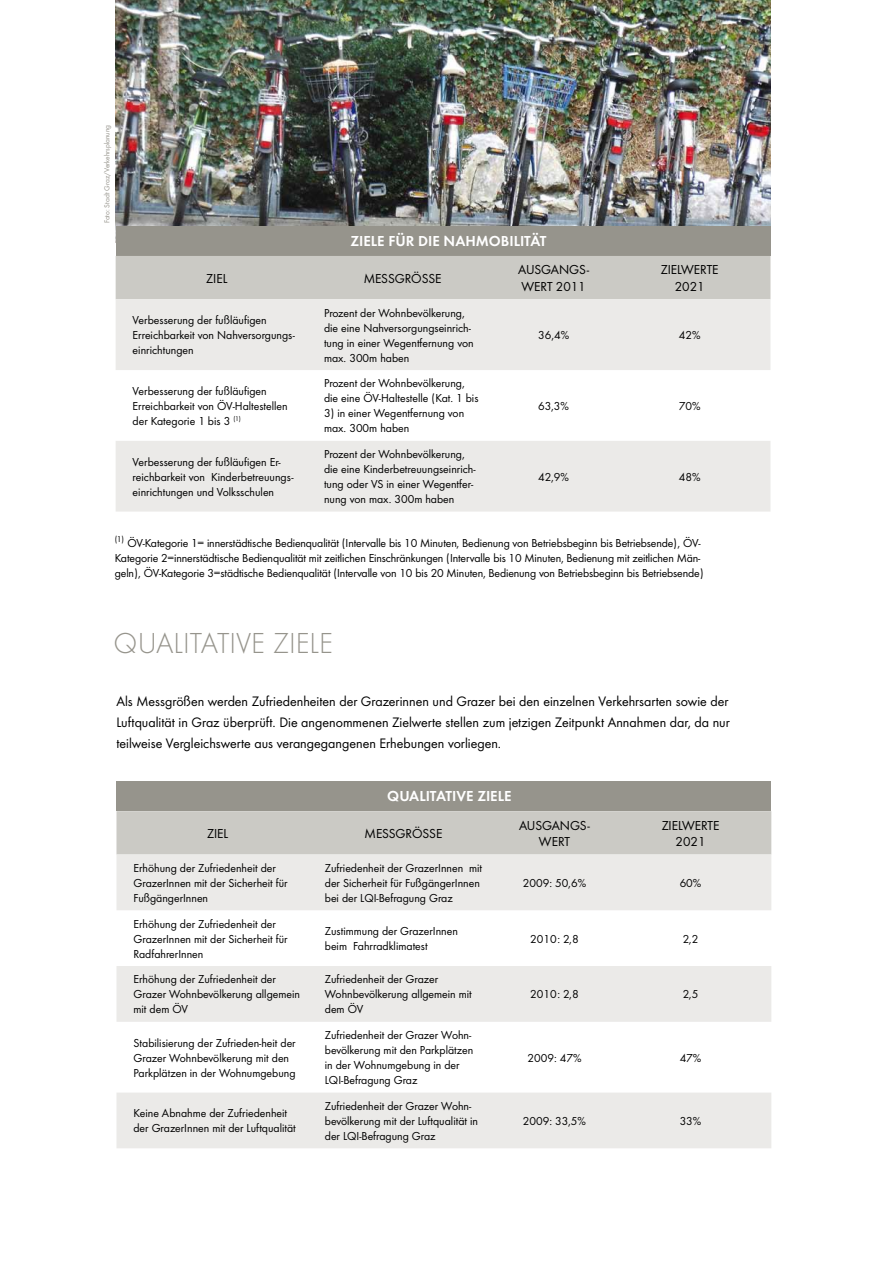
<style>
.page{position:relative;width:893px;height:1263px;background:#fff}
.page>*{position:absolute;margin:0;border:0;box-sizing:border-box;transform-origin:0 0}
.t1{font:300 30px "Futura";color:#96948c}
.t2{font:15px "Futura Dem";color:#fff}
.t3{font:14.25px/21px "Futura Boo";color:#000;text-align:justify}
.t4{font:13.5px "Futura Boo";color:#000}
.t5{font:12px/15px "Futura Boo";color:#000}
.t6{font:7.5px "Futura Boo";color:#96948c}
</style>
<div class="page">
<img style="left:116px;top:0;width:654px;height:226px">
<div style="left:116px;top:781px;width:655px;height:30px;background:#96948c"></div>
<div style="left:116px;top:811px;width:655px;height:43px;background:#cbcac5"></div>
<svg style="left:116px;top:854px;width:655px;height:294px;fill:#ebeae8"></svg>
<div style="left:116px;top:226px;width:654px;height:30px;background:#96948c"></div>
<div style="left:116px;top:256px;width:654px;height:43px;background:#cbcac5"></div>
<svg style="left:116px;top:299px;width:654px;height:213px;fill:#ebeae8"></svg>
<p class="t6" style="left:102px;top:223px;width:100px;rotate:-90deg">Foto: Stadt Graz/Verkehrsplanung</p>
<p class="t2" style="left:351px;top:230px;width:8px">ZIELE</p>
<p class="t2" style="left:388px;top:230px;width:97px">FÜR DIE NAHMOBILITÄT</p>
<p class="t4" style="left:206px;top:269px;width:13px">Ziel</p>
<p class="t4" style="left:364px;top:269px;width:20px">Messgrö</p>
<p class="t4" style="left:422px;top:269px;width:20px">SSe</p>
<p class="t4" style="left:518px;top:261px;width:18px">Ausgangs</p>
<p class="t4" style="left:587px;top:261px;width:4px">-</p>
<p class="t4" style="left:521px;top:277px;width:10px">wer</p>
<p class="t4" style="left:547px;top:277px;width:40px">t 2011</p>
<p class="t4" style="left:661px;top:261px;width:15px">Zielwer</p>
<p class="t4" style="left:707px;top:261px;width:12px">te</p>
<p class="t4" style="left:675px;top:277px;width:31px">2021</p>
<p class="t5" style="left:133px;top:312px;width:164px">Verbesserung der fußläufigen<br>Erreichbarkeit von Nahversorgungs&shy;einrichtungen</p>
<p class="t5" style="left:324px;top:304px;width:151px">Prozent der Wohnbevölkerung, die eine Nahversorgungseinrich&shy;tung in einer Wegentfernung von max. 300m haben</p>
<p class="t5" style="left:133px;top:383px;width:157px">Verbesserung der fußläufigen<br>Erreichbarkeit von ÖV-Haltestellen der Kategorie 1 bis 3 <sup>(1)</sup></p>
<p class="t5" style="left:324px;top:375px;width:156px">Prozent der Wohnbevölkerung, die eine ÖV-Haltestelle (Kat. 1 bis</p>
<p class="t5" style="left:324px;top:405px;width:142px">3) in einer Wegentfernung von max. 300m haben</p>
<p class="t5" style="left:133px;top:453px;width:162px">Verbesserung der fußläufigen Er&shy;reichbarkeit von Kinderbetreuungs&shy;einrichtungen und Volksschulen</p>
<p class="t5" style="left:324px;top:446px;width:153px">Prozent der Wohnbevölkerung, die eine Kinderbetreuungseinrich&shy;tung oder VS in einer Wegentfer&shy;nung von max. 300m haben</p>
<p class="t5" style="left:538px;top:327px;width:33px">36,4%</p>
<p class="t5" style="left:679px;top:327px;width:23px">42%</p>
<p class="t5" style="left:538px;top:398px;width:32px">63,3%</p>
<p class="t5" style="left:679px;top:398px;width:23px">70%</p>
<p class="t5" style="left:538px;top:468px;width:32px">42,9%</p>
<p class="t5" style="left:679px;top:468px;width:23px">48%</p>
<p class="t5" style="left:115px;top:535px;width:590px"><sup>(1)</sup> ÖV-Kategorie 1= innerstädtische Bedienqualität (Intervalle bis 10 Minuten, Bedienung von Betriebsbeginn bis Betriebsende), ÖV-<br>Kategorie 2=innerstädtische Bedienqualität mit zeitlichen Einschränkungen (Intervalle bis 10 Minuten, Bedienung mit zeitlichen Män&shy;geln), ÖV-Kategorie 3=städtische Bedienqualität (Intervalle von 10 bis 20 Minuten, Bedienung von Betriebsbeginn bis Betriebsende)</p>
<h1 class="t1" style="left:114px;top:624px;width:217px">QUALITATIVE ZIELE</h1>
<p class="t3" style="left:116px;top:690px;width:615px">Als Messgrößen werden Zufriedenheiten der Grazerinnen und Grazer bei den einzelnen Verkehrsarten sowie der Luftqualität in Graz überprüft. Die angenommenen Zielwerte stellen zum jetzigen Zeitpunkt Annahmen dar, da nur teilweise Vergleichswerte aus verangegangenen Erhebungen vorliegen.</p>
<p class="t2" style="left:387px;top:785px;width:31px">QUALITATIVE</p>
<p class="t2" style="left:477px;top:785px;width:8px">ZIELE</p>
<p class="t4" style="left:207px;top:824px;width:13px">Ziel</p>
<p class="t4" style="left:365px;top:824px;width:20px">Messgrö</p>
<p class="t4" style="left:422px;top:824px;width:20px">SSe</p>
<p class="t4" style="left:662px;top:816px;width:15px">Zielwer</p>
<p class="t4" style="left:708px;top:816px;width:12px">te</p>
<p class="t4" style="left:676px;top:832px;width:31px">2021</p>
<p class="t4" style="left:519px;top:816px;width:18px">Ausgangs</p>
<p class="t4" style="left:587px;top:816px;width:4px">-</p>
<p class="t4" style="left:539px;top:832px;width:10px">wer</p>
<p class="t4" style="left:564px;top:832px;width:7px">t</p>
<p class="t5" style="left:133px;top:860px;width:156px">Erhöhung der Zufriedenheit der<br>GrazerInnen mit der Sicherheit für<br>FußgängerInnen</p>
<p class="t5" style="left:325px;top:860px;width:159px">Zufriedenheit der GrazerInnen mit der Sicherheit für FußgängerInnen bei der LQI-Befragung Graz</p>
<p class="t5" style="left:523px;top:875px;width:65px">2009: 50,6%</p>
<p class="t5" style="left:680px;top:875px;width:23px">60%</p>
<p class="t5" style="left:133px;top:915px;width:156px">Erhöhung der Zufriedenheit der<br>GrazerInnen mit der Sicherheit für<br>RadfahrerInnen</p>
<p class="t5" style="left:325px;top:923px;width:135px">Zustimmung der GrazerInnen beim Fahrradklimatest</p>
<p class="t5" style="left:530px;top:930px;width:50px">2010: 2,8</p>
<p class="t5" style="left:683px;top:930px;width:17px">2,2</p>
<p class="t5" style="left:133px;top:971px;width:168px">Erhöhung der Zufriedenheit der<br>Grazer Wohnbevölkerung allgemein mit dem ÖV</p>
<p class="t5" style="left:325px;top:971px;width:149px">Zufriedenheit der Grazer<br>Wohnbevölkerung allgemein mit dem ÖV</p>
<p class="t5" style="left:530px;top:986px;width:50px">2010: 2,8</p>
<p class="t5" style="left:683px;top:986px;width:17px">2,5</p>
<p class="t5" style="left:133px;top:1034px;width:164px">Stabilisierung der Zufrieden-heit der<br>Grazer Wohnbevölkerung mit den<br>Parkplätzen in der Wohnumgebung</p>
<p class="t5" style="left:325px;top:1027px;width:150px">Zufriedenheit der Grazer Wohn&shy;bevölkerung mit den Parkplätzen in der Wohnumgebung in der<br>LQI-Befragung Graz</p>
<p class="t5" style="left:133px;top:1105px;width:164px">Keine Abnahme der Zufriedenheit der GrazerInnen mit der Luftqualität</p>
<p class="t5" style="left:325px;top:1098px;width:155px">Zufriedenheit der Grazer Wohn&shy;bevölkerung mit der Luftqualität in der LQI-Befragung Graz</p>
<p class="t5" style="left:527px;top:1049px;width:56px">2009: 47%</p>
<p class="t5" style="left:680px;top:1049px;width:23px">47%</p>
<p class="t5" style="left:523px;top:1113px;width:65px">2009: 33,5%</p>
<p class="t5" style="left:680px;top:1113px;width:23px">33%</p>
</div>
